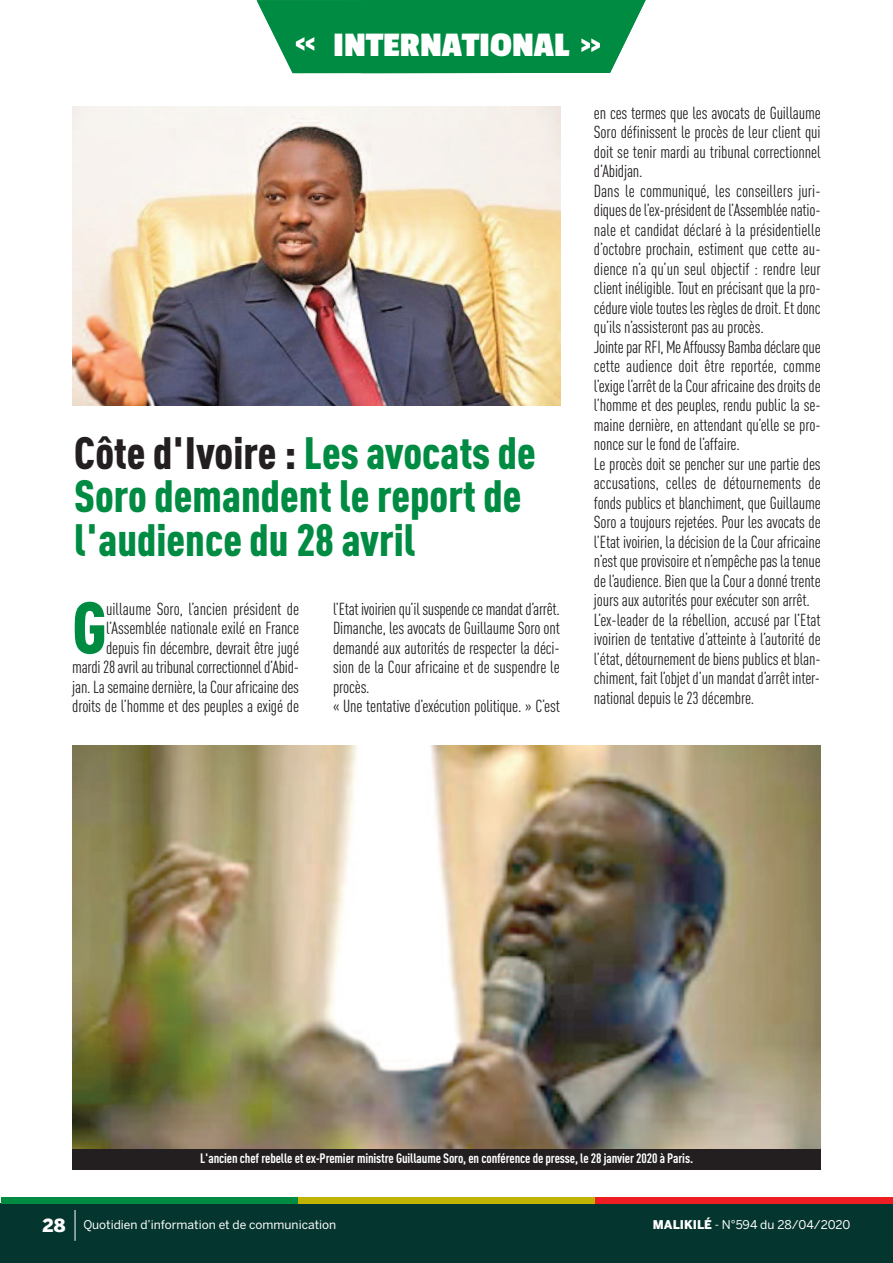
<style>
.page{position:relative;width:893px;height:1263px;background:#fff}
.page>*{position:absolute;margin:0;border:0;box-sizing:border-box;transform-origin:0 0}
.t1{font:900 condensed 72px "DIN Pro";color:#008b43}
.t2{font:900 condensed 44.7px/43.5px "DIN Pro";color:#008b43}
.t3{font:700 36px "Passion One";color:#fff}
.t4{font:condensed 17.25px/19.5px "DIN Pro";letter-spacing:-.01em;color:#231f20}
.t5{font:700 condensed 13.5px "DIN Pro";letter-spacing:-.01em;color:#fff}
.t6{font:12px "Benton Sans";color:#fff}
.s1{color:#231f20}
.s2{font-weight:900;font-size:18px}
.s3{font-weight:900}
</style>
<div class="page">
<div style="left:1px;top:1203px;width:892px;height:60px;background:#05352f"></div>
<div style="left:1px;top:1197px;width:297px;height:6px;background:#008b43"></div>
<div style="left:298px;top:1197px;width:298px;height:6px;background:#c0b301"></div>
<div style="left:596px;top:1197px;width:297px;height:6px;background:#ee1d23"></div>
<hr style="left:75px;top:1210px;width:1px;height:31px;background:#fff">
<svg style="left:257px;top:0;width:389px;height:73px;background:#199655"></svg>
<img style="left:73px;top:746px;width:748px;height:403px">
<img style="left:73px;top:106px;width:488px;height:300px">
<div style="left:72px;top:1149px;width:749px;height:20px;background:#231f20"></div>
<h3 class="t3" style="left:333px;top:26px;width:237px">INTERNATIONAL</h3>
<h2 class="t2" style="left:74px;top:435px;width:463px"><span class="s1">Côte d'Ivoire :</span> Les avocats de<br>Soro demandent le report de l'audience du 28 avril</h2>
<h1 class="t1" style="left:72px;top:602px;width:36px">G</h1>
<p class="t4" style="left:72px;top:600px;width:228px;text-align:right">uillaume Soro, l’ancien président de l’Assemblée nationale exilé en France depuis fin décembre, devrait être jugé mardi28avrilautribunalcorrectionneld’Abid&shy;jan.Lasemainedernière, laCourafricainedes droits de l’homme et des peuples a exigé de</p>
<p class="t4" style="left:333px;top:600px;width:228px">l’Etat ivoirienqu’ilsuspendecemandatd’arrêt.<br>Dimanche, les avocats de Guillaume Soro ont demandé aux autorités de respecter la déci&shy;sion de la Cour africaine et de suspendre le procès.<br>« Une tentative d’exécution politique. » C’est</p>
<p class="t4" style="left:594px;top:104px;width:228px">en ces termes que les avocats de Guillaume Soro définissent le procès de leur client qui doit se tenir mardi au tribunal correctionnel d’Abidjan.<br>Dans le communiqué, les conseillers juri&shy;diquesdel’ex-présidentdel’Assembléenatio&shy;nale et candidat déclaré à la présidentielle d’octobre prochain, estiment que cette au&shy;dience n’a qu’un seul objectif : rendre leur client inéligible. Tout en précisant que la pro&shy;cédurevioletouteslesrèglesdedroit.Etdonc qu’ils n’assisteront pas au procès.<br>Jointepar RFI,MeAffoussy Bambadéclareque cette audience doit être reportée, comme l’exigel’arrêtdelaCourafricainedesdroitsde l’homme et des peuples, rendu public la se&shy;maine dernière, en attendant qu’elle se pro&shy;nonce sur le fond de l’affaire.<br>Le procès doit se pencher sur une partie des accusations, celles de détournements de fonds publics et blanchiment, que Guillaume Soro a toujours rejetées. Pour les avocats de l’Etat ivoirien, la décision de la Cour africaine n’estqueprovisoireetn’empêchepaslatenue de l’audience. Bien que la Cour a donné trente jours aux autorités pour exécuter son arrêt.<br>L’ex-leader de la rébellion, accusé par l’Etat ivoirien de tentative d’atteinte à l’autorité de l’état,détournementdebienspublicsetblan&shy;chiment, fait l’objet d’un mandat d’arrêt inter&shy;national depuis le 23 décembre.</p>
<p class="t5" style="left:200px;top:1153px;width:494px">L'ancien chef rebelle et ex-Premier ministre Guillaume Soro, en conférence de presse, le 28 janvier 2020 à Paris.</p>
<p class="t6" style="left:43px;top:1218px;width:295px"><span class="s2">28</span> Quotidien d’information et de communication</p>
<p class="t6" style="left:653px;top:1218px;width:199px"><span class="s3">MALIKILÉ</span> - N°594 du 28/04/2020</p>
</div>
